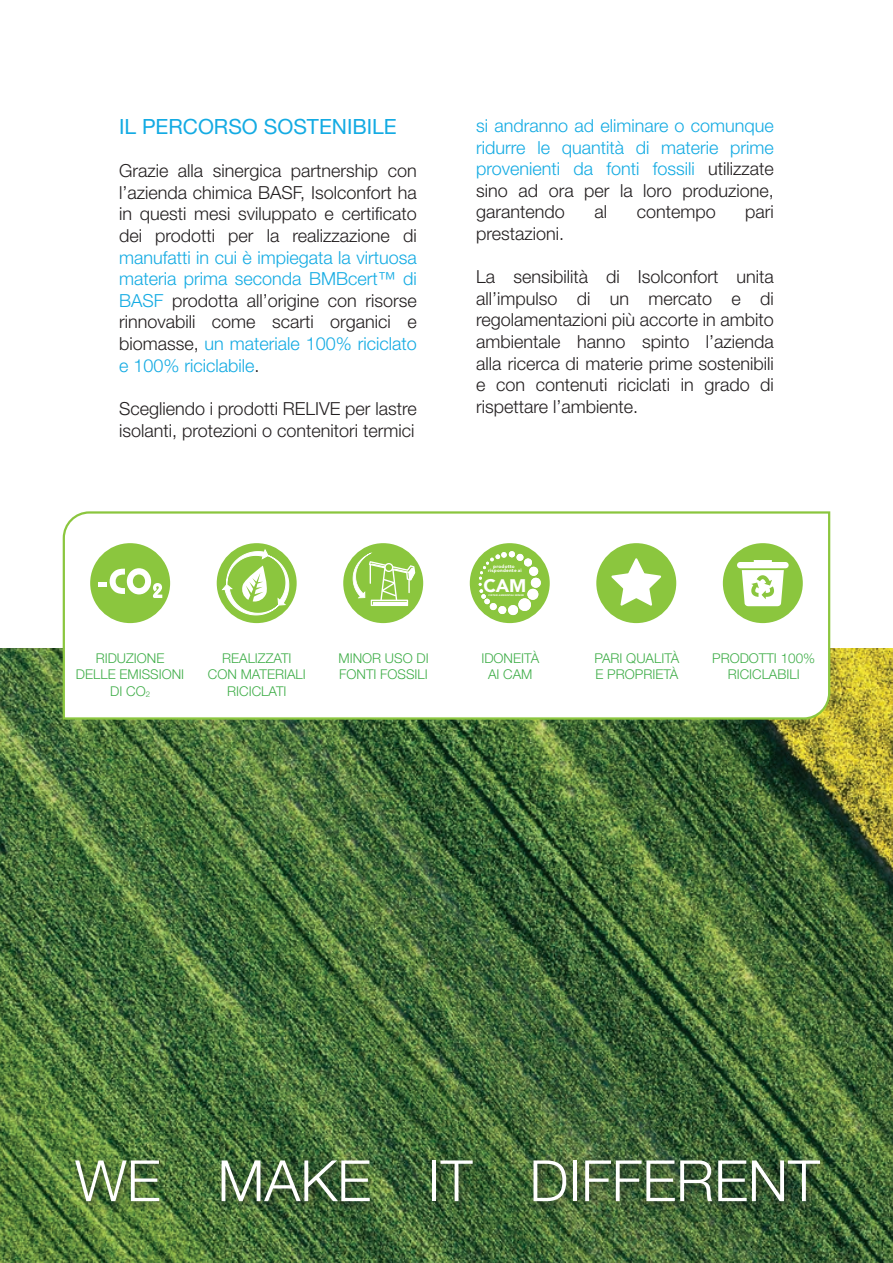
<style>
.page{position:relative;width:893px;height:1263px;background:#fff}
.page>*{position:absolute;margin:0;border:0;box-sizing:border-box;transform-origin:0 0}
.t1{font:300 57px "Helvetica Neue";color:#fff}
.t2{font:21px "Helvetica Neue LT Std";color:#14abe3}
.t3{font:900 18.15px "Avenir";color:#fff}
.t4{font:300 18px/21.6px "Helvetica Neue LT Std";color:#231f20;text-align:justify}
.t5{font:300 18px/21.6px "Helvetica Neue LT Std";color:#14abe3;text-align:justify}
.t6{font:300 13.5px/16.2px "Helvetica Neue LT Std";color:#40ae49;text-align:center}
.t7{font:900 4.65px "Avenir";letter-spacing:.04em;color:#fff}
.t8{font:900 2.4px "Avenir";letter-spacing:.04em;color:#fff}
.s1{color:#231f20}
</style>
<div class="page">
<img style="left:0;top:648px;width:893px;height:615px">
<div style="left:71px;top:1155px;width:760px;height:57px;background:#231f20;opacity:.64"></div>
<svg style="left:62px;top:511px;width:769px;height:210px"></svg>
<div style="left:470px;top:543px;width:80px;height:80px;background:#8bc63e;border-radius:50%"></div>
<div style="left:518px;top:598px;width:13px;height:13px;background:#fff;border-radius:50%"></div>
<div style="left:527px;top:589px;width:10px;height:10px;background:#a6d36c;border-radius:5px"></div>
<div style="left:527px;top:589px;width:11px;height:11px;background:#fff;border-radius:50%"></div>
<div style="left:531px;top:578px;width:9px;height:9px;background:#e9f4db;border-radius:50%"></div>
<div style="left:531px;top:578px;width:10px;height:10px;background:#fff;border-radius:50%"></div>
<div style="left:508px;top:605px;width:9px;height:9px;background:#b0d77b;border-radius:50%"></div>
<div style="left:508px;top:605px;width:10px;height:10px;background:#fff;border-radius:50%"></div>
<div style="left:529px;top:567px;width:9px;height:9px;background:#fff;border-radius:50%"></div>
<div style="left:524px;top:558px;width:8px;height:8px;background:#fff;border-radius:50%"></div>
<div style="left:498px;top:606px;width:8px;height:8px;background:#fff;border-radius:50%"></div>
<div style="left:490px;top:603px;width:6px;height:7px;background:#e6f3d7;border-radius:50%"></div>
<div style="left:490px;top:603px;width:7px;height:7px;background:#fff;border-radius:50%"></div>
<svg style="left:479px;top:551px;width:44px;height:53px"></svg>
<div style="left:343px;top:543px;width:80px;height:80px;background:#8bc63e;border-radius:50%"></div>
<svg style="left:353px;top:552px;width:62px;height:54px"></svg>
<div style="left:90px;top:543px;width:80px;height:80px;background:#8bc63e;border-radius:50%"></div>
<svg style="left:98px;top:568px;width:64px;height:30px"></svg>
<div style="left:723px;top:543px;width:80px;height:80px;background:#8bc63e;border-radius:50%"></div>
<div style="left:737px;top:562px;width:52px;height:6px;background:#fff;border-radius:3px"></div>
<svg style="left:742px;top:570px;width:42px;height:36px"></svg>
<div style="left:217px;top:543px;width:80px;height:80px;background:#8bc63e;border-radius:50%"></div>
<svg style="left:221px;top:548px;width:69px;height:68px"></svg>
<div style="left:596px;top:543px;width:80px;height:80px;background:#8bc63e;border-radius:50%"></div>
<svg style="left:611px;top:558px;width:50px;height:48px"></svg>
<p class="t2" style="left:119px;top:114px;width:279px">IL PERCORSO SOSTENIBILE</p>
<p class="t4" style="left:119px;top:160px;width:299px">Grazie alla sinergica partnership con l’azienda chimica BASF, Isolconfort ha in questi mesi sviluppato e certificato dei prodotti per la realizzazione di</p>
<p class="t5" style="left:119px;top:246px;width:299px">manufatti in cui è impiegata la virtuosa materia prima seconda BMBcert™ di BASF <span class="s1">prodotta all’origine con risorse rinnovabili come scarti organici e biomasse,</span> un materiale 100% riciclato e 100% riciclabile<span class="s1">.</span></p>
<p class="t4" style="left:119px;top:397px;width:299px">Scegliendo i prodotti RELIVE per lastre isolanti, protezioni o contenitori termici</p>
<p class="t5" style="left:476px;top:114px;width:299px">si andranno ad eliminare o comunque ridurre le quantità di materie prime provenienti da fonti fossili <span class="s1">utilizzate sino ad ora per la loro produzione, garantendo</span></p>
<p class="t4" style="left:594px;top:201px;width:14px">al</p>
<p class="t4" style="left:637px;top:201px;width:81px">contempo</p>
<p class="t4" style="left:745px;top:201px;width:30px">pari</p>
<p class="t4" style="left:476px;top:222px;width:90px">prestazioni.</p>
<p class="t4" style="left:476px;top:266px;width:299px">La sensibilità di Isolconfort unita all’impulso di un mercato e di regolamentazioni più accorte in ambito ambientale hanno spinto l’azienda alla ricerca di materie prime sostenibili e con contenuti riciclati in grado di rispettare l’ambiente.</p>
<p class="t7" style="left:493px;top:562px;width:23px">prodotto</p>
<p class="t8" style="left:489px;top:593px;width:37px">CRITERI AMBIENTALI MINIMI</p>
<p class="t7" style="left:488px;top:567px;width:35px">rispondente ai</p>
<p class="t3" style="left:483px;top:570px;width:45px">CAM</p>
<p class="t6" style="left:208px;top:650px;width:99px">REALIZZATI<br>CON MATERIALI<br>RICICLATI</p>
<p class="t6" style="left:595px;top:650px;width:86px;text-align:left">PARI QUALITÀ<br>E PROPRIETÀ</p>
<p class="t6" style="left:481px;top:650px;width:59px">IDONEITÀ<br>AI CAM</p>
<p class="t6" style="left:76px;top:650px;width:110px">RIDUZIONE<br>DELLE EMISSIONI<br>DI CO<sub>2</sub></p>
<p class="t6" style="left:338px;top:650px;width:92px;text-align:left">MINOR USO DI<br>FONTI FOSSILI</p>
<p class="t6" style="left:712px;top:650px;width:105px">PRODOTTI 100%<br>RICICLABILI</p>
<h1 class="t1" style="left:75px;top:1135px;width:746px">WE MAKE IT DIFFERENT</h1>
</div>
